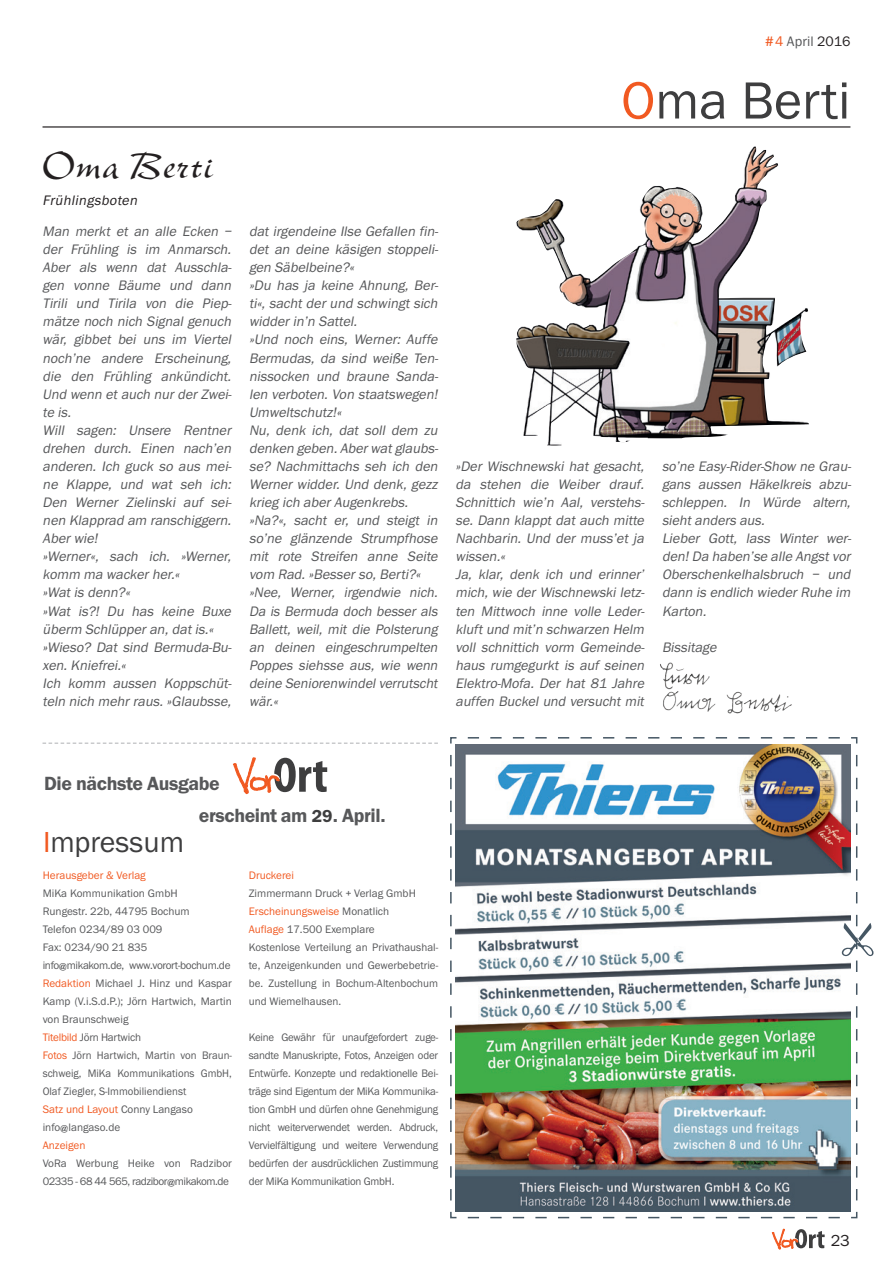
<style>
.page{position:relative;width:893px;height:1263px;background:#fff}
.page>*{position:absolute;margin:0;border:0;box-sizing:border-box;transform-origin:0 0}
.t1{font:54px "Franklin Goth EF";color:#3e3e3f}
.t2{font:40.5px "New Berolina MT Std";letter-spacing:.03em;color:#231f20}
.t3{font:30px "Franklin Goth EF";color:#3e3e3f}
.t4{font:600 19.8px/31.5px "Franklin Goth EF";letter-spacing:-.02em;color:#57585a}
.t5{font:16.5px "Franklin Goth EF";color:#231f20}
.t6{font:italic 14.25px/18px "Franklin Goth EF";color:#57585a}
.t7{font:italic 14.25px "Franklin Goth EF";color:#231f20}
.t8{font:14.25px "Franklin Goth EF";color:#57585a}
.t9{font:11.25px/18px "Franklin Goth EF";color:#57585a}
.t10{font:11.25px/18px "Franklin Goth EF";letter-spacing:-.04em;color:#57585a}
.t11{font:11.25px "Franklin Goth EF";color:#f15921}
.s1{color:#f15921}
.s2{color:#231f20}
.s3{font-size:18px;color:#3e3e3f}
</style>
<div class="page">
<hr style="left:43px;top:126px;width:807px;height:2px;background:#231f20">
<svg style="left:772px;top:1228px;width:53px;height:21px"></svg>
<svg style="left:43px;top:743px;width:395px;height:1px"></svg>
<img style="left:663px;top:691px;width:16px;height:20px">
<img style="left:660px;top:662px;width:10px;height:27px">
<img style="left:516px;top:146px;width:293px;height:300px">
<svg style="left:233px;top:757px;width:94px;height:37px"></svg>
<svg style="left:858px;top:923px;width:15px;height:34px"></svg>
<img style="left:450px;top:737px;width:408px;height:482px">
<h2 class="t2" style="left:43px;top:142px;width:172px">Oma Berti</h2>
<p class="t7" style="left:43px;top:193px;width:99px">Frühlingsboten</p>
<p class="t6" style="left:43px;top:222px;width:193px">Man merkt et an alle Ecken – der Frühling is im Anmarsch.<br>Aber als wenn dat Ausschla&shy;gen vonne Bäume und dann<br>Tirili und Tirila von die Piep&shy;mätze noch nich Signal genuch wär, gibbet bei uns im Viertel noch’ne andere Erscheinung, die den Frühling ankündicht.<br>Und wenn et auch nur der Zwei&shy;te is.<br>Will sagen: Unsere Rentner drehen durch. Einen nach’en anderen. Ich guck so aus mei&shy;ne Klappe, und wat seh ich:<br>Den Werner Zielinski auf sei&shy;nen Klapprad am ranschiggern.<br>Aberwie!<br>»Werner«, sach ich. »Werner, komm ma wackerher.«<br>»Watis denn?«<br>»Wat is?! Du has keine Buxe überm Schlüpperan,datis.« »Wieso? Dat sind Bermuda-Bu&shy;xen.Kniefrei.«<br>Ich komm aussen Koppschüt&shy;teln nich mehrraus.»Glaubsse,</p>
<p class="t6" style="left:249px;top:222px;width:193px">dat irgendeine Ilse Gefallen fin&shy;det an deine käsigen stoppeli&shy;gen Säbelbeine?«<br>»Du has ja keine Ahnung, Ber&shy;ti«, sacht der und schwingt sich widderin’n Sattel.<br>»Und noch eins, Werner: Auffe<br>Bermudas, da sind weiße Ten&shy;nissocken und braune Sanda&shy;len verboten. Von staatswegen!<br>Umweltschutz!«<br>Nu, denk ich, dat soll dem zu denken geben.Aberwatglaubs&shy;se? Nachmittachs seh ich den<br>Werner widder. Und denk, gezz krieg ich aberAugenkrebs. »Na?«, sacht er, und steigt in so’ne glänzende Strumpfhose mit rote Streifen anne Seite vom Rad.»Besserso,Berti?« »Nee, Werner, irgendwie nich.<br>Da is Bermuda doch besser als<br>Ballett, weil, mit die Polsterung an deinen eingeschrumpelten<br>Poppes siehsse aus, wie wenn deine Seniorenwindelverrutscht wär.«</p>
<p class="t8" style="left:765px;top:33px;width:87px"><span class="s1">#4</span> April <span class="s2">2016</span></p>
<h1 class="t1" style="left:621px;top:71px;width:231px"><span class="s1">O</span>ma Berti</h1>
<p class="t6" style="left:456px;top:457px;width:193px">»Der Wischnewski hat gesacht, da stehen die Weiber drauf.<br>Schnittich wie’n Aal, verstehs&shy;se. Dann klappt dat auch mitte<br>Nachbarin. Und der muss’et ja wissen.«<br>Ja, klar, denk ich und erinner’ mich, wie der Wischnewski letz&shy;ten Mittwoch inne volle Leder&shy;kluftund mit’n schwarzen Helm voll schnittich vorm Gemeinde&shy;haus rumgegurkt is auf seinen<br>Elektro-Mofa. Der hat 81 Jahre auffen Buckel und versucht mit</p>
<p class="t6" style="left:662px;top:457px;width:193px">so’ne Easy-Rider-Show ne Grau&shy;gans aussen Häkelkreis abzu&shy;schleppen. In Würde altern, siehtanders aus.<br>Lieber Gott, lass Winter wer&shy;den!Da haben’se alle Angstvor<br>Oberschenkelhalsbruch – und dann is endlich wiederRuhe im<br>Karton.</p>
<p class="t6" style="left:662px;top:638px;width:59px">Bissitage .</p>
<h3 class="t4" style="left:199px;top:768px;width:188px;text-indent:-155px">Die nächste Ausgabe<br>erscheint am <span class="s3">29</span>. April.</h3>
<h3 class="t3" style="left:43px;top:826px;width:143px"><span class="s1">I</span>mpressum</h3>
<p class="t11" style="left:43px;top:869px;width:105px">Herausgeber &amp; Verlag</p>
<p class="t9" style="left:43px;top:884px;width:191px">MiKa Kommunikation GmbH<br>Rungestr. 22b, 44795 Bochum<br>Telefon 0234/89 03 009<br>Fax: 0234/90 21 835<br>info@mikakom.de, www.vorort-bochum.de<br><span class="s1">Redaktion</span> Michael J. Hinz und Kaspar<br>Kamp (V.i.S.d.P.); Jörn Hartwich, Martin von Braunschweig<br><span class="s1">Titelbild</span> Jörn Hartwich<br><span class="s1">Fotos</span> Jörn Hartwich, Martin von Braun&shy;schweig, MiKa Kommunikations GmbH,<br>Olaf Ziegler, S-Immobiliendienst<br><span class="s1">Satz und Layout</span> Conny Langaso info@langaso.de</p>
<p class="t11" style="left:43px;top:1139px;width:44px">Anzeigen</p>
<p class="t10" style="left:43px;top:1154px;width:191px">VoRa Werbung Heike von Radzibor<br>02335 - 68 44 565, radzibor@mikakom.de</p>
<p class="t11" style="left:249px;top:869px;width:47px">Druckerei</p>
<p class="t9" style="left:249px;top:884px;width:191px">Zimmermann Druck + Verlag GmbH<br><span class="s1">Erscheinungsweise</span> Monatlich<br><span class="s1">Auflage</span> 17.500 Exemplare<br>Kostenlose Verteilung an Privathaushal&shy;te, Anzeigenkunden und Gewerbebetrie&shy;be. Zustellung in Bochum-Altenbochum und Wiemelhausen.</p>
<p class="t9" style="left:249px;top:1028px;width:191px;text-align:justify">Keine Gewähr für unaufgefordert zuge&shy;sandte Manuskripte, Fotos, Anzeigen oder Entwürfe. Konzepte und redaktionelle Bei&shy;träge sind Eigentum der MiKa Kommunika&shy;tion GmbH und dürfen ohne Genehmigung nicht weiterverwendet werden. Abdruck, Vervielfältigung und weitere Verwendung bedürfen der ausdrücklichen Zustimmung der MiKa Kommunikation GmbH.</p>
<p class="t5" style="left:831px;top:1232px;width:21px">23</p>
</div>
